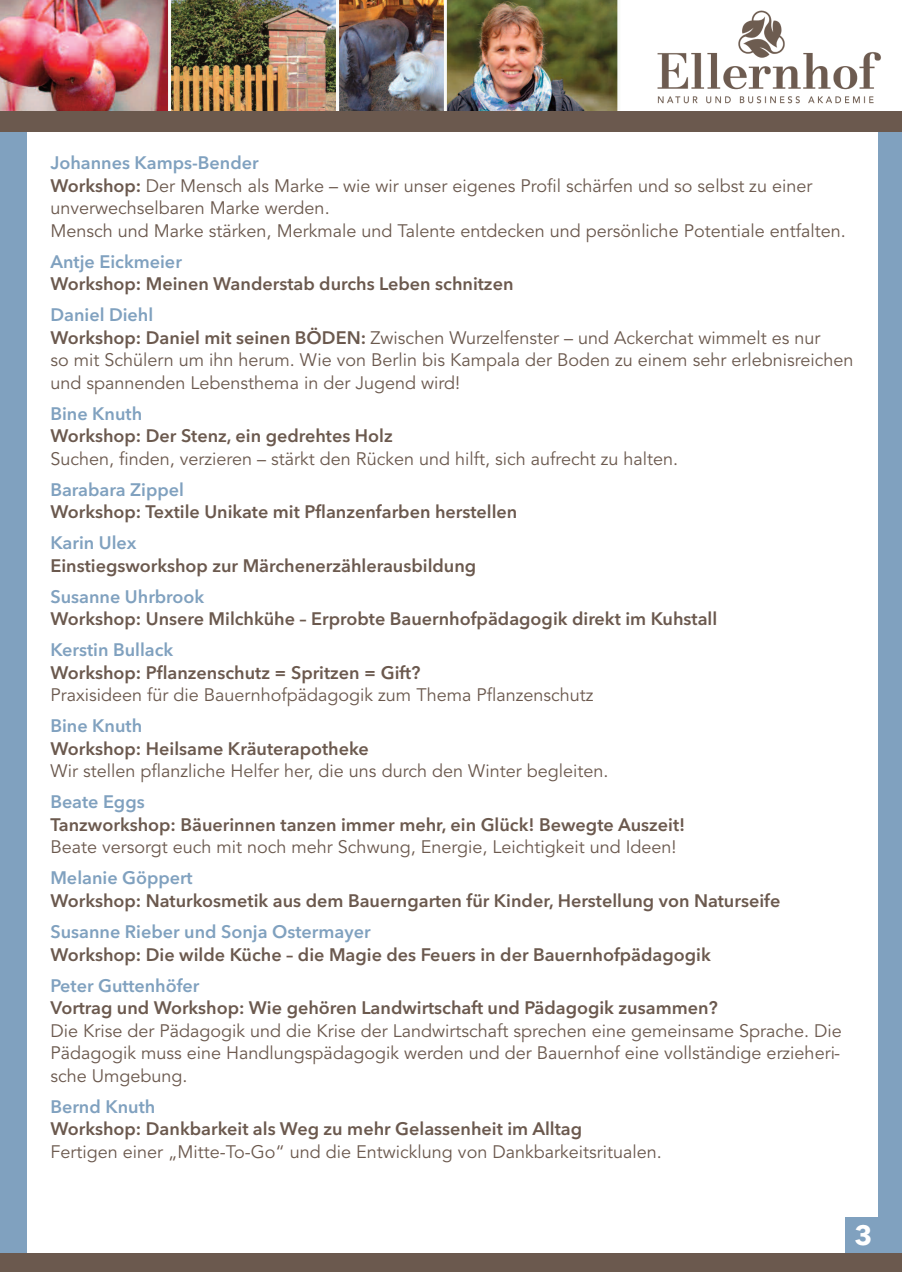
<style>
.page{position:relative;width:902px;height:1272px;background:#fff}
.page>*{position:absolute;margin:0;border:0;box-sizing:border-box;transform-origin:0 0}
.t1{font:700 27.75px "Avenir Next";color:#fff}
.t2{font:18px/22.5px "Avenir";color:#6b594e}
.t3{font:600 18px "Avenir Next";color:#6b594e}
.t4{font:600 18px "Avenir Next";color:#80a1bf}
.s1{font-family:"Avenir Next";font-weight:600}
</style>
<div class="page">
<div style="left:0;top:10px;width:901px;height:1261px;background:#80a1bf"></div>
<div style="left:27px;top:14px;width:850px;height:1257px;background:#fff"></div>
<img style="left:0;top:0;width:168px;height:111px">
<img style="left:171px;top:0;width:165px;height:111px">
<img style="left:339px;top:0;width:105px;height:111px">
<hr style="left:168px;top:0;width:3px;height:129px;background:#f9faf8">
<hr style="left:336px;top:0;width:3px;height:129px;background:#f9faf8">
<img style="left:447px;top:0;width:170px;height:111px">
<hr style="left:617px;top:0;width:3px;height:129px;background:#f9faf8">
<hr style="left:444px;top:0;width:3px;height:129px;background:#f9faf8">
<div style="left:620px;top:0;width:281px;height:129px;background:#fff"></div>
<img style="left:657px;top:10px;width:224px;height:94px">
<div style="left:0;top:111px;width:901px;height:20px;background:#6b594e"></div>
<div style="left:844px;top:1217px;width:38px;height:35px;background:#80a1bf"></div>
<div style="left:0;top:1253px;width:901px;height:18px;background:#6b594e"></div>
<p class="t4" style="left:50px;top:147px;width:210px">Johannes Kamps-Bender</p>
<p class="t2" style="left:50px;top:174px;width:796px"><span class="s1">Workshop:</span> Der Mensch als Marke – wie wir unser eigenes Profil schärfen und so selbst zu einer unverwechselbaren Marke werden.<br>Mensch und Marke stärken, Merkmale und Talente entdecken und persönliche Potentiale entfalten.</p>
<p class="t4" style="left:50px;top:246px;width:133px">Antje Eickmeier</p>
<p class="t3" style="left:50px;top:268px;width:464px">Workshop: Meinen Wanderstab durchs Leben schnitzen</p>
<p class="t4" style="left:50px;top:299px;width:104px">Daniel Diehl</p>
<p class="t2" style="left:50px;top:326px;width:804px"><span class="s1">Workshop: Daniel mit seinen BÖDEN:</span> Zwischen Wurzelfenster – und Ackerchat wimmelt es nur<br>so mit Schülern um ihn herum. Wie von Berlin bis Kampala der Boden zu einem sehr erlebnisreichen und spannenden Lebensthema in der Jugend wird!</p>
<p class="t4" style="left:50px;top:398px;width:93px">Bine Knuth</p>
<p class="t3" style="left:50px;top:420px;width:344px">Workshop: Der Stenz, ein gedrehtes Holz</p>
<p class="t2" style="left:50px;top:447px;width:629px">Suchen, finden, verzieren – stärkt den Rücken und hilft, sich aufrecht zu halten.</p>
<p class="t4" style="left:50px;top:474px;width:135px">Barabara Zippel</p>
<p class="t3" style="left:50px;top:496px;width:468px">Workshop: Textile Unikate mit Pflanzenfarben herstellen</p>
<p class="t4" style="left:50px;top:527px;width:87px">Karin Ulex</p>
<p class="t3" style="left:50px;top:550px;width:427px">Einstiegsworkshop zur Märchenerzählerausbildung</p>
<p class="t4" style="left:50px;top:581px;width:155px">Susanne Uhrbrook</p>
<p class="t3" style="left:50px;top:603px;width:668px">Workshop: Unsere Milchkühe – Erprobte Bauernhofpädagogik direkt im Kuhstall</p>
<p class="t4" style="left:50px;top:634px;width:124px">Kerstin Bullack</p>
<p class="t3" style="left:50px;top:657px;width:371px">Workshop: Pflanzenschutz = Spritzen = Gift?</p>
<p class="t2" style="left:50px;top:684px;width:544px">Praxisideen für die Bauernhofpädagogik zum Thema Pflanzenschutz</p>
<p class="t4" style="left:50px;top:710px;width:93px">Bine Knuth</p>
<p class="t3" style="left:50px;top:733px;width:320px">Workshop: Heilsame Kräuterapotheke</p>
<p class="t2" style="left:50px;top:760px;width:559px">Wir stellen pflanzliche Helfer her, die uns durch den Winter begleiten.</p>
<p class="t4" style="left:50px;top:786px;width:96px">Beate Eggs</p>
<p class="t3" style="left:50px;top:809px;width:636px">Tanzworkshop: Bäuerinnen tanzen immer mehr, ein Glück! Bewegte Auszeit!</p>
<p class="t2" style="left:50px;top:836px;width:627px">Beate versorgt euch mit noch mehr Schwung, Energie, Leichtigkeit und Ideen!</p>
<p class="t4" style="left:50px;top:862px;width:144px">Melanie Göppert</p>
<p class="t3" style="left:50px;top:885px;width:731px">Workshop: Naturkosmetik aus dem Bauerngarten für Kinder, Herstellung von Naturseife</p>
<p class="t4" style="left:50px;top:916px;width:321px">Susanne Rieber und Sonja Ostermayer</p>
<p class="t3" style="left:50px;top:938px;width:662px">Workshop: Die wilde Küche – die Magie des Feuers in der Bauernhofpädagogik</p>
<p class="t4" style="left:50px;top:969px;width:151px">Peter Guttenhöfer</p>
<p class="t3" style="left:50px;top:992px;width:669px">Vortrag und Workshop: Wie gehören Landwirtschaft und Pädagogik zusammen?</p>
<p class="t2" style="left:50px;top:1019px;width:793px;text-align:justify">Die Krise der Pädagogik und die Krise der Landwirtschaft sprechen eine gemeinsame Sprache. Die Pädagogik muss eine Handlungspädagogik werden und der Bauernhof eine vollständige erzieheri&shy;sche Umgebung.</p>
<p class="t4" style="left:50px;top:1090px;width:106px">Bernd Knuth</p>
<p class="t3" style="left:50px;top:1113px;width:533px">Workshop: Dankbarkeit als Weg zu mehr Gelassenheit im Alltag</p>
<p class="t2" style="left:50px;top:1140px;width:612px">Fertigen einer „Mitte-To-Go“ und die Entwicklung von Dankbarkeitsritualen.</p>
<h1 class="t1" style="left:854px;top:1211px;width:19px">3</h1>
</div>
